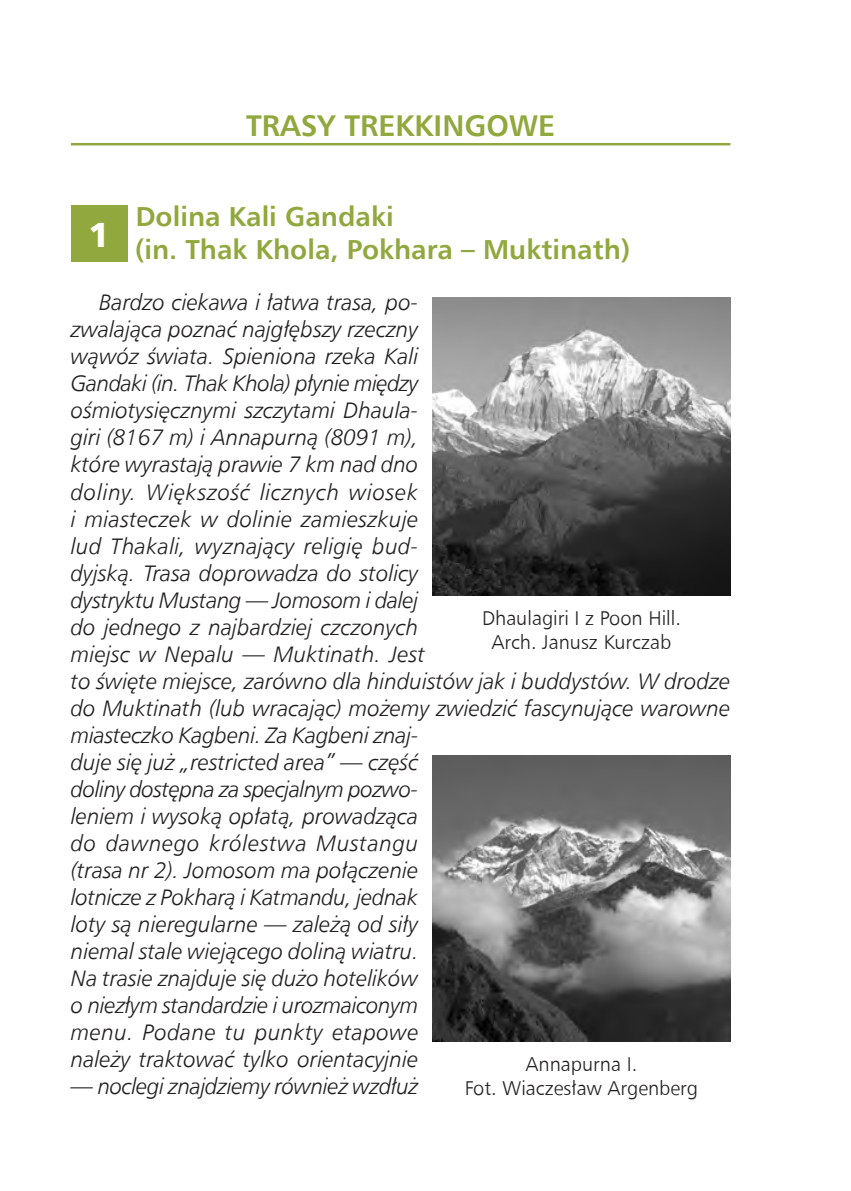
<style>
.page{position:relative;width:851px;height:1191px;background:#fff}
.page>*{position:absolute;margin:0;border:0;box-sizing:border-box;transform-origin:0 0}
.t1{font:35px "Humnst 777 Blk EU";color:#fff}
.t2{font:700 30px "Humnst 777 EU";color:#90a83d}
.t3{font:700 27.5px/33px "Humnst 777 EU";color:#90a83d}
.t4{font:italic 22.5px/27px "Humnst 777 Lt EU";color:#231f20}
.t5{font:20px/24px "Humnst 777 Lt EU";color:#231f20;text-align:center}
</style>
<div class="page">
<hr style="left:71px;top:143px;width:659px;height:2px;background:#90a83d">
<div style="left:71px;top:205px;width:57px;height:57px;background:#90a83d"></div>
<img style="left:432px;top:298px;width:298px;height:297px">
<img style="left:432px;top:755px;width:298px;height:286px">
<h2 class="t2" style="left:246px;top:106px;width:310px">Trasy trekking owe</h2>
<p class="t3" style="left:135px;top:199px;width:497px">Dolina Kali Gandaki<br>(in. Thak Khola, Pokhara – Muktinath)</p>
<p class="t4" style="left:71px;top:289px;width:661px;text-indent:28px">Bardzo ciekawa i łatwa trasa, po-<br>zwalająca poznać najgłębszy rzeczny<br>wąwóz świata. Spieniona rzeka Kali<br>Gandaki (in. Thak Khola) płynie między<br>ośmiotysięcznymi szczytami Dhaula-<br>giri (8167 m) i Annapurną (8091 m),<br>które wyrastają prawie 7 km nad dno<br>doliny. Większość licznych wiosek<br>i miasteczek w dolinie zamieszkuje<br>lud Thakali, wyznający religię bud-<br>dyjską. Trasa doprowadza do stolicy<br>dystryktu Mustang — Jomosom i dalej<br>do jednego z najbardziej czczonych<br>miejsc w Nepalu — Muktinath. Jest<br>to święte miejsce, zarówno dla hinduistów jak i buddystów. W drodze do Muktinath (lub wracając) możemy zwiedzić fascynujące warowne miasteczko Kagbeni. Za Kagbeni znaj-<br>duje się już „restricted area” — część<br>doliny dostępna za specjalnym pozwo-<br>leniem i wysoką opłatą, prowadząca<br>do dawnego królestwa Mustangu<br>(trasa nr 2). Jomosom ma połączenie<br>lotnicze z Pokharą i Katmandu, jednak<br>loty są nieregularne — zależą od siły<br>niemal stale wiejącego doliną wiatru.<br>Na trasie znajduje się dużo hotelików<br>o niezłym standardzie i urozmaiconym<br>menu. Podane tu punkty etapowe<br>należy traktować tylko orientacyjnie</p>
<p class="t4" style="left:71px;top:1072px;width:349px">— noclegi znajdziemy również wzdłuż</p>
<h1 class="t1" style="left:88px;top:212px;width:23px">1</h1>
<p class="t5" style="left:482px;top:605px;width:200px">Dhaulagiri I z Poon Hill.<br>Arch. Janusz Kurczab</p>
<p class="t5" style="left:465px;top:1051px;width:235px">Annapurna I.<br>Fot. Wiaczesław Argenberg</p>
</div>
